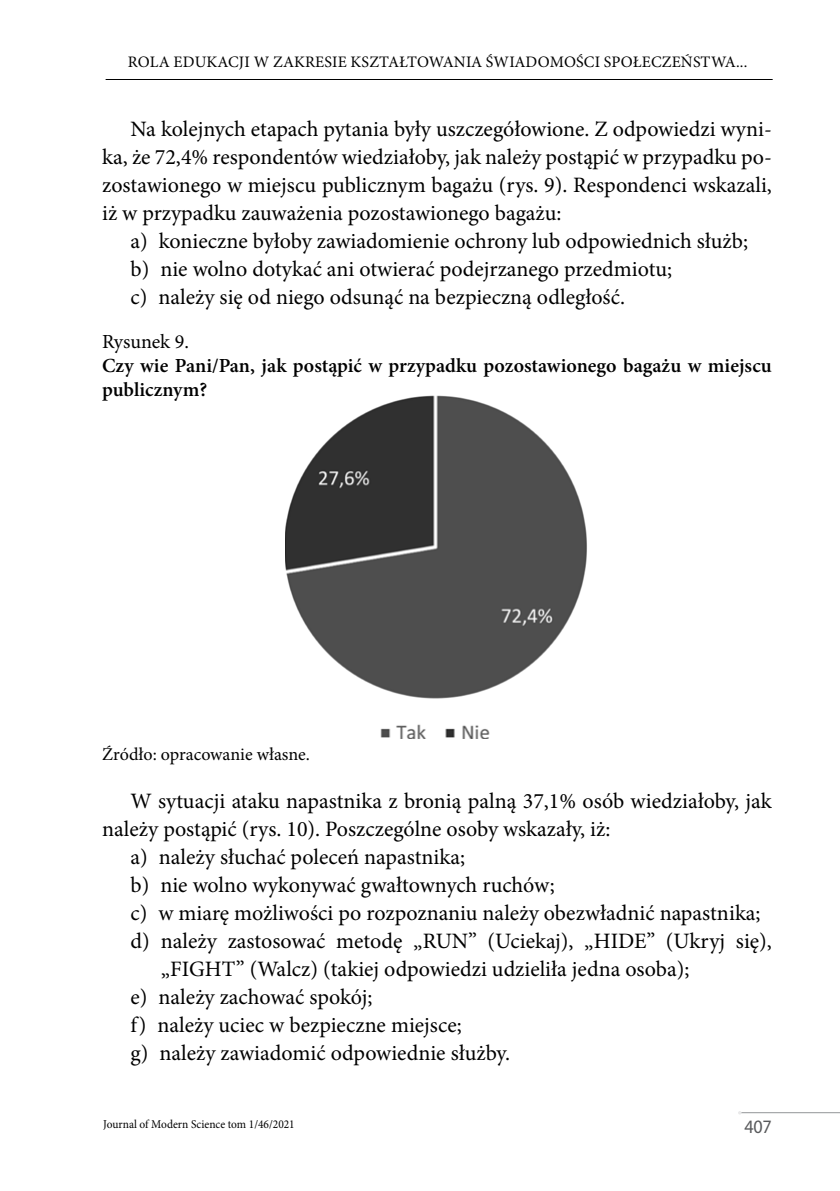
<style>
.page{position:relative;width:840px;height:1191px;background:#fff}
.page>*{position:absolute;margin:0;border:0;box-sizing:border-box;transform-origin:0 0}
.t1{font:22px/28px "Minion Pro";color:#000;text-align:justify}
.t2{font:600 20px/24px "Minion Pro";letter-spacing:-.015em;color:#000}
.t3{font:20px "Minion Pro";letter-spacing:-.005em;color:#000}
.t4{font:19px "Myriad Pro";color:#58595b;scale:.95 1}
.t5{font:18px "Minion Pro";color:#000}
.t6{font:16px "Minion Pro";letter-spacing:.01em;color:#000}
.t7{font:12px "Minion Pro";color:#000;scale:.95 1}
</style>
<div class="page">
<hr style="left:106px;top:79px;width:666px;height:1px;background:#000">
<hr style="left:738px;top:1112px;width:101px;height:1px;background:#939598">
<img style="left:285px;top:395px;width:302px;height:343px">
<p class="t6" style="left:128px;top:51px;width:620px">ROLA EDUKACJI W ZAKRESIE KSZTAŁTOWANIA ŚWIADOMOŚCI SPOŁECZEŃSTWA...</p>
<p class="t1" style="left:102px;top:115px;width:671px;text-indent:28px">Na kolejnych etapach pytania były uszczegółowione. Z odpowiedzi wyni&shy;ka, że 72,4% respondentów wiedziałoby, jak należy postąpić w przypadku po&shy;zostawionego w miejscu publicznym bagażu (rys. 9). Respondenci wskazali, iż w przypadku zauważenia pozostawionego bagażu:</p>
<p class="t1" style="left:130px;top:227px;width:618px;text-align:left">a) konieczne byłoby zawiadomienie ochrony lub odpowiednich służb; b) nie wolno dotykać ani otwierać podejrzanego przedmiotu;<br>c) należy się od niego odsunąć na bezpieczną odległość.</p>
<p class="t3" style="left:102px;top:328px;width:88px">Rysunek 9.</p>
<p class="t2" style="left:102px;top:353px;width:670px">Czy wie Pani/Pan, jak postąpić w przypadku pozostawionego bagażu w miejscu publicznym?</p>
<p class="t5" style="left:102px;top:742px;width:209px">Źródło: opracowanie własne.</p>
<p class="t1" style="left:130px;top:787px;width:642px">W sytuacji ataku napastnika z bronią palną 37,1% osób wiedziałoby, jak</p>
<p class="t1" style="left:102px;top:815px;width:509px">należy postąpić (rys. 10). Poszczególne osoby wskazały, iż:</p>
<p class="t1" style="left:130px;top:843px;width:336px">a) należy słuchać poleceń napastnika;</p>
<p class="t1" style="left:130px;top:871px;width:425px">b) nie wolno wykonywać gwałtownych ruchów;</p>
<p class="t1" style="left:130px;top:899px;width:631px">c) w miarę możliwości po rozpoznaniu należy obezwładnić napastnika;</p>
<p class="t1" style="left:130px;top:927px;width:642px">d) należy zastosować metodę „RUN” (Uciekaj), „HIDE” (Ukryj się),</p>
<p class="t1" style="left:161px;top:955px;width:530px">„FIGHT” (Walcz) (takiej odpowiedzi udzieliła jedna osoba);</p>
<p class="t1" style="left:130px;top:983px;width:243px">e) należy zachować spokój;</p>
<p class="t1" style="left:130px;top:1011px;width:332px">f) należy uciec w bezpieczne miejsce;</p>
<p class="t1" style="left:130px;top:1039px;width:381px">g) należy zawiadomić odpowiednie służby.</p>
<p class="t7" style="left:103px;top:1116px;width:203px">Journal of Modern Science tom 1/46/2021</p>
<p class="t4" style="left:744px;top:1114px;width:30px">407</p>
</div>
